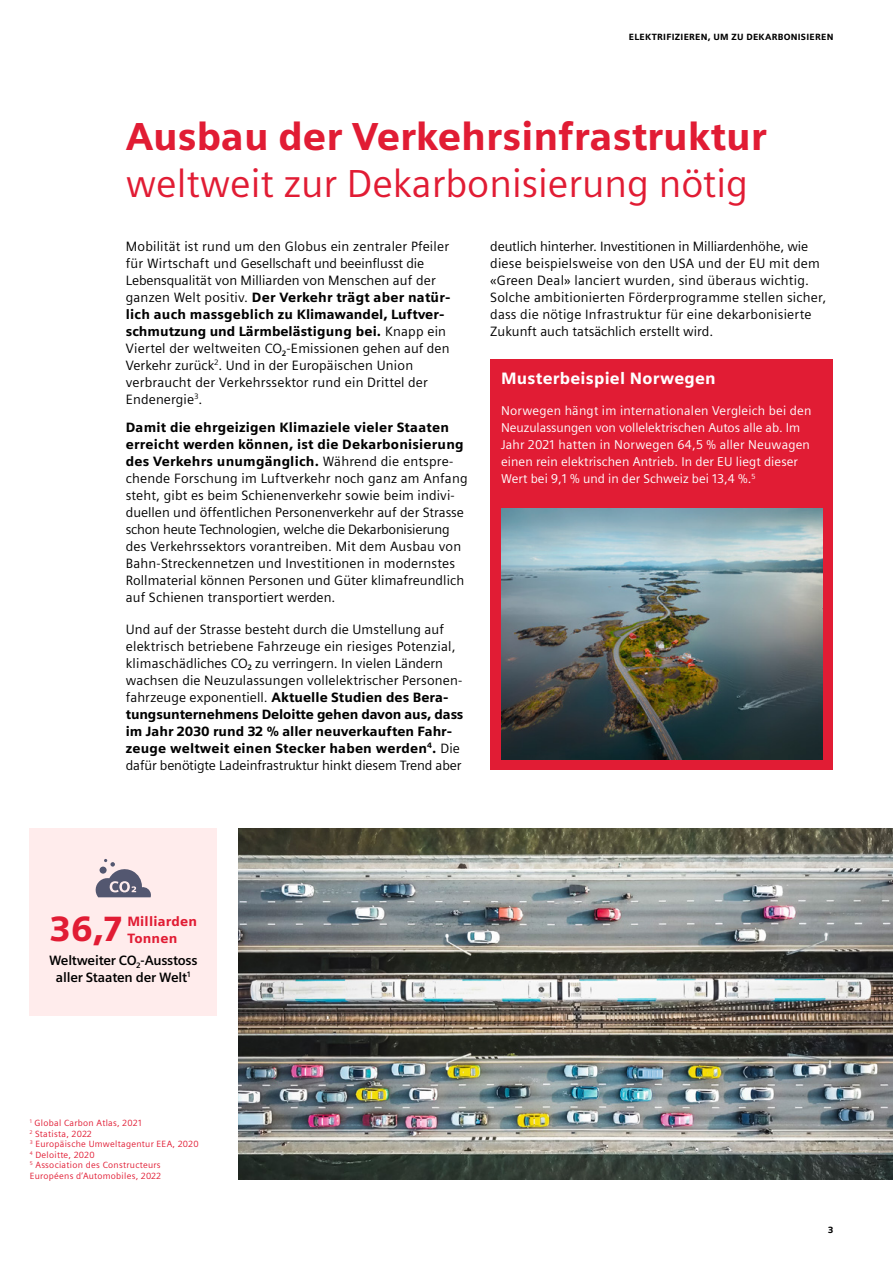
<style>
.page{position:relative;width:893px;height:1263px;background:#fff}
.page>*{position:absolute;margin:0;border:0;box-sizing:border-box;transform-origin:0 0}
.t1{font:39px "Siemens Sans";color:#e11c34}
.t2{font:900 39px "Siemens Sans";color:#e11c34}
.t3{font:900 35.1px "Siemens Sans";color:#e11c34}
.t4{font:900 16.5px "Siemens Sans";letter-spacing:.015em;color:#fff}
.t5{font:13.5px/17px "Siemens Sans";letter-spacing:.01em;color:#000}
.t6{font:700 13.5px/17px "Siemens Sans";letter-spacing:-.015em;color:#000;text-align:center}
.t7{font:900 13.5px/17px "Siemens Sans";letter-spacing:.015em;color:#e11c34}
.t8{font:12.75px/17px "Siemens Sans";letter-spacing:.005em;color:#fff}
.t9{font:9px/10.6px "Siemens Sans";letter-spacing:.03em;color:#e11c34}
.t10{font:900 9px "Siemens Sans";letter-spacing:.03em;color:#000}
.s1{font-weight:900}
</style>
<div class="page">
<img style="left:238px;top:828px;width:655px;height:351px">
<div style="left:490px;top:359px;width:343px;height:411px;background:#e11c34"></div>
<img style="left:501px;top:508px;width:322px;height:251px">
<div style="left:30px;top:828px;width:187px;height:187px;background:#ffecec"></div>
<svg style="left:95px;top:859px;width:56px;height:38px"></svg>
<p class="t10" style="left:629px;top:32px;width:206px">ELEKTRIFIZIEREN, UM ZU DEKARBONISIEREN</p>
<h1 class="t2" style="left:126px;top:114px;width:642px">Ausbau der Verkehrsinfrastruktur</h1>
<h1 class="t1" style="left:126px;top:162px;width:624px">weltweit zur Dekarbonisierung nötig</h1>
<p class="t5" style="left:126px;top:238px;width:326px">Mobilität ist rund um den Globus ein zentraler Pfeiler für Wirtschaft und Gesellschaft und beeinflusst die Lebensqualität von Milliarden von Menschen auf der ganzen Welt positiv. <span class="s1">Der Verkehr trägt aber natür&shy;lich auch massgeblich zu Klimawandel, Luftver&shy;schmutzung und Lärmbelästigung bei.</span> Knapp ein Viertel der weltweiten CO<sub>2</sub>-Emissionen gehen auf den Verkehr zurück<sup>2</sup>. Und in der Europäischen Union verbraucht der Verkehrssektor rund ein Drittel der Endenergie<sup>3</sup>.</p>
<p class="t5" style="left:126px;top:419px;width:343px"><span class="s1">Damit die ehrgeizigen Klimaziele vieler Staaten erreicht werden können, ist die Dekarbonisierung des Verkehrs unumgänglich.</span> Während die entspre&shy;chende Forschung im Luftverkehr noch ganz am Anfang steht, gibt es beim Schienenverkehr sowie beim indivi&shy;duellen und öffentlichen Personenverkehr auf der Strasse schon heute Technologien, welche die Dekarbonisierung des Verkehrssektors vorantreiben. Mit dem Ausbau von Bahn-Streckennetzen und Investitionen in modernstes Rollmaterial können Personen und Güter klimafreundlich auf Schienen transportiert werden.</p>
<p class="t5" style="left:126px;top:621px;width:339px">Und auf der Strasse besteht durch die Umstellung auf elektrisch betriebene Fahrzeuge ein riesiges Potenzial, klimaschädliches CO<sub>2</sub> zu verringern. In vielen Ländern wachsen die Neuzulassungen vollelektrischer Personen&shy;fahrzeuge exponentiell. <span class="s1">Aktuelle Studien des Bera&shy;tungsunternehmens Deloitte gehen davon aus, dass im Jahr 2030 rund 32 % aller neuverkauften Fahr&shy;zeuge weltweit einen Stecker haben werden</span><sup>4</sup><span class="s1">.</span> Die dafür benötigte Ladeinfrastruktur hinkt diesem Trend aber</p>
<p class="t5" style="left:490px;top:238px;width:337px">deutlich hinterher. Investitionen in Milliardenhöhe, wie diese beispielsweise von den USA und der EU mit dem «Green Deal» lanciert wurden, sind überaus wichtig.<br>Solche ambitionierten Förderprogramme stellen sicher, dass die nötige Infrastruktur für eine dekarbonisierte Zukunft auch tatsächlich erstellt wird.</p>
<p class="t4" style="left:501px;top:368px;width:216px">Musterbeispiel Norwegen</p>
<p class="t8" style="left:501px;top:403px;width:312px">Norwegen hängt im internationalen Vergleich bei den Neuzulassungen von vollelektrischen Autos alle ab. Im Jahr 2021 hatten in Norwegen 64,5 % aller Neuwagen einen rein elektrischen Antrieb. In der EU liegt dieser Wert bei 9,1 % und in der Schweiz bei 13,4 %.<sup>5</sup></p>
<h2 class="t3" style="left:50px;top:908px;width:73px">36,7</h2>
<p class="t7" style="left:127px;top:913px;width:71px">Milliarden<br>Tonnen</p>
<p class="t6" style="left:49px;top:952px;width:150px">Weltweiter CO<sub>2</sub>-Ausstoss aller Staaten der Welt<sup>1</sup></p>
<p class="t9" style="left:30px;top:1117px;width:170px"><sup>1</sup> Global Carbon Atlas, 2021<br><sup>2</sup> Statista, 2022<br><sup>3</sup> Europäische Umweltagentur EEA, 2020<br><sup>4</sup> Deloitte, 2020<br><sup>5</sup> Association des Constructeurs<br>Européens d’Automobiles, 2022</p>
<p class="t10" style="left:828px;top:1225px;width:7px">3</p>
</div>
